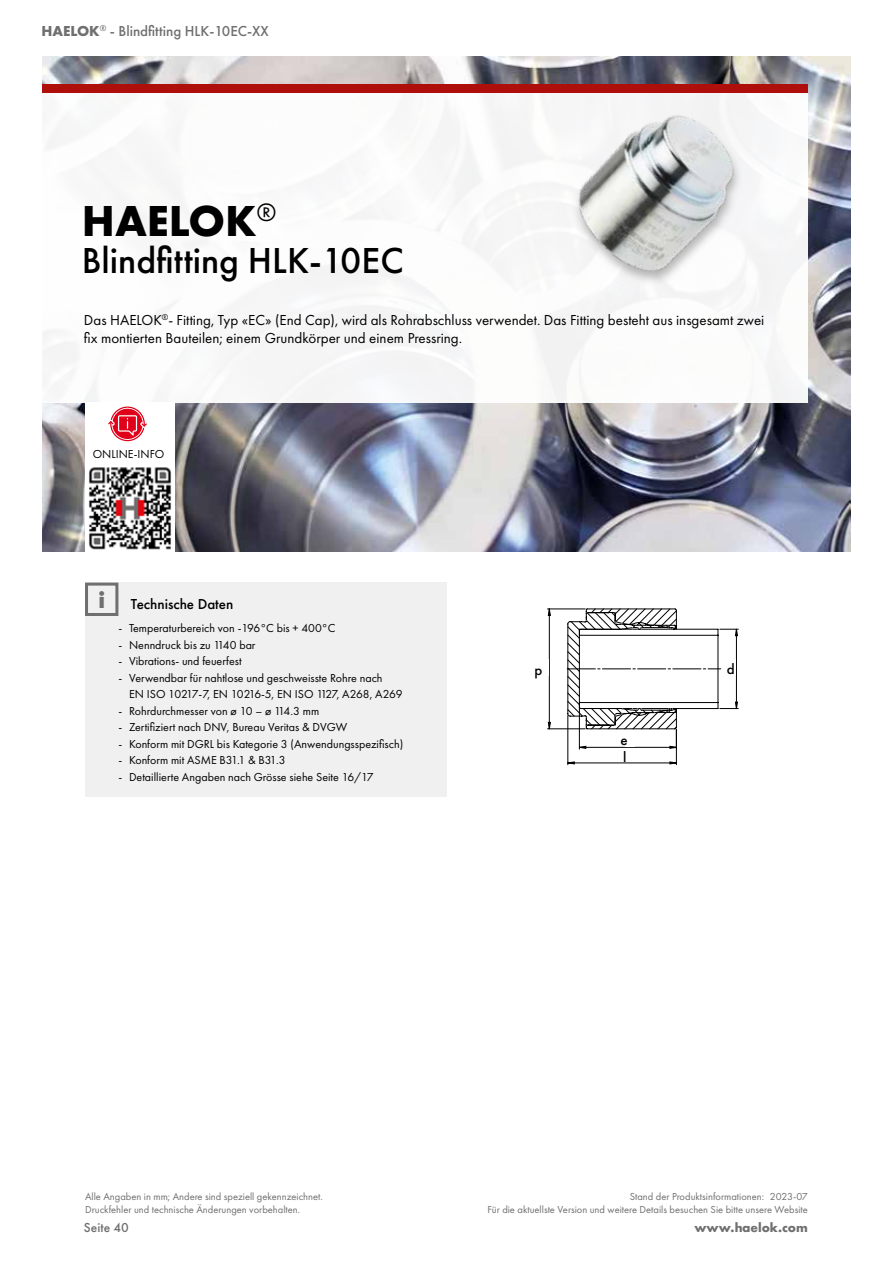
<style>
.page{position:relative;width:893px;height:1263px;background:#fff}
.page>*{position:absolute;margin:0;border:0;box-sizing:border-box;transform-origin:0 0}
.t1{font:700 45px "Futura PT";color:#000}
.t2{font:500 37.5px "Futura PT";color:#000}
.t3{font:800 condensed 21px "Futura";color:#706f6f}
.t4{font:15px/18px "Futura PT";color:#000}
.t5{font:500 15px "Futura PT";color:#706f6f}
.t6{font:500 15px/16.2px "Futura PT";color:#000}
.t7{font:700 13.5px "Futura PT";color:#706f6f}
.t8{font:500 13.5px "Futura PT";color:#706f6f}
.t9{font:12px/16.5px "Futura PT";color:#000}
.t10{font:10.5px "Futura PT";color:#706f6f}
.t11{font:8.85px "Arial Narrow";color:#000}
.s1{font-weight:700}
</style>
<div class="page">
<img style="left:43px;top:56px;width:808px;height:496px">
<div style="left:41px;top:84px;width:767px;height:319px;background:#fff"></div>
<div style="left:85px;top:583px;width:362px;height:213px;background:#f0f0f0"></div>
<div style="left:85px;top:583px;width:33px;height:33px;border:3px solid #706f6f"></div>
<div style="left:43px;top:84px;width:765px;height:8px;background:#ae0f0a"></div>
<hr style="left:469px;top:965px;width:338px;height:1px;background:#000">
<hr style="left:892px;top:583px;width:1px;height:212px;background:#000">
<hr style="left:469px;top:583px;width:338px;height:1px;background:#000">
<hr style="left:469px;top:583px;width:1px;height:212px;background:#000">
<hr style="left:568px;top:716px;width:1px;height:49px;background:#000">
<hr style="left:676px;top:729px;width:1px;height:36px;background:#000">
<hr style="left:547px;top:609px;width:38px;height:1px;background:#000">
<hr style="left:547px;top:728px;width:38px;height:1px;background:#000">
<svg style="left:567px;top:761px;width:110px;height:3px"></svg>
<svg style="left:548px;top:608px;width:3px;height:121px"></svg>
<svg style="left:565px;top:608px;width:173px;height:141px"></svg>
<img style="left:508px;top:56px;width:299px;height:289px">
<div style="left:539px;top:660px;width:10px;height:16px;background:#fff"></div>
<div style="left:726px;top:659px;width:10px;height:16px;background:#fff"></div>
<div style="left:625px;top:730px;width:10px;height:16px;background:#fff"></div>
<div style="left:85px;top:403px;width:89px;height:150px;background:#fff"></div>
<img style="left:89px;top:467px;width:83px;height:83px">
<svg style="left:108px;top:407px;width:39px;height:34px"></svg>
<p class="t5" style="left:41px;top:22px;width:229px"><span class="s1">HAELOK</span><sup>®</sup> - Blindfitting HLK-10EC-XX</p>
<h1 class="t1" style="left:82px;top:192px;width:196px">HAELOK<sup>®</sup></h1>
<h2 class="t2" style="left:82px;top:238px;width:323px">Blindfitting HLK-10EC</h2>
<p class="t4" style="left:84px;top:311px;width:682px">Das HAELOK<sup>®</sup>- Fitting, Typ «EC» (End Cap), wird als Rohrabschluss verwendet. Das Fitting besteht aus insgesamt zwei fix montierten Bauteilen; einem Grundkörper und einem Pressring.</p>
<p class="t9" style="left:93px;top:446px;width:73px">ONLINE-INFO</p>
<h3 class="t3" style="left:99px;top:586px;width:8px">i</h3>
<p class="t6" style="left:131px;top:596px;width:104px">Technische Daten</p>
<p class="t9" style="left:118px;top:620px;width:219px">- Temperaturbereich von -196°C bis + 400°C</p>
<p class="t9" style="left:118px;top:636px;width:139px">- Nenndruck bis zu 1140 bar</p>
<p class="t9" style="left:118px;top:653px;width:125px">- Vibrations- und feuerfest</p>
<p class="t9" style="left:129px;top:669px;width:275px;text-indent:-11px">- Verwendbar für nahtlose und geschweisste Rohre nach<br>EN ISO 10217-7, EN 10216-5, EN ISO 1127, A268, A269</p>
<p class="t9" style="left:118px;top:702px;width:202px">- Rohrdurchmesser von ø 10 – ø 114.3 mm</p>
<p class="t9" style="left:118px;top:719px;width:230px">- Zertifiziert nach DNV, Bureau Veritas &amp; DVGW</p>
<p class="t9" style="left:118px;top:735px;width:286px">- Konform mit DGRL bis Kategorie 3 (Anwendungsspezifisch)</p>
<p class="t9" style="left:118px;top:752px;width:169px">- Konform mit ASME B31.1 &amp; B31.3</p>
<p class="t9" style="left:118px;top:768px;width:257px">- Detaillierte Angaben nach Grösse siehe Seite 16/17</p>
<p class="t6" style="left:534px;top:662px;width:9px">p</p>
<p class="t6" style="left:727px;top:661px;width:9px">d</p>
<p class="t11" style="left:725px;top:671px;width:6px;rotate:-90deg">d</p>
<p class="t6" style="left:620px;top:732px;width:9px">e l</p>
<p class="t11" style="left:626px;top:736px;width:6px">e</p>
<p class="t10" style="left:85px;top:1190px;width:239px">Alle Angaben in mm; Andere sind speziell gekennzeichnet.</p>
<p class="t10" style="left:630px;top:1190px;width:136px">Stand der Produktsinformationen:</p>
<p class="t10" style="left:85px;top:1203px;width:217px">Druckfehler und technische Änderungen vorbehalten.</p>
<p class="t10" style="left:488px;top:1203px;width:322px">Für die aktuellste Version und weitere Details besuchen Sie bitte unsere Website</p>
<p class="t10" style="left:770px;top:1190px;width:39px">2023-07</p>
<p class="t8" style="left:84px;top:1219px;width:46px">Seite 40</p>
<p class="t7" style="left:694px;top:1218px;width:115px">www.haelok.com</p>
</div>
